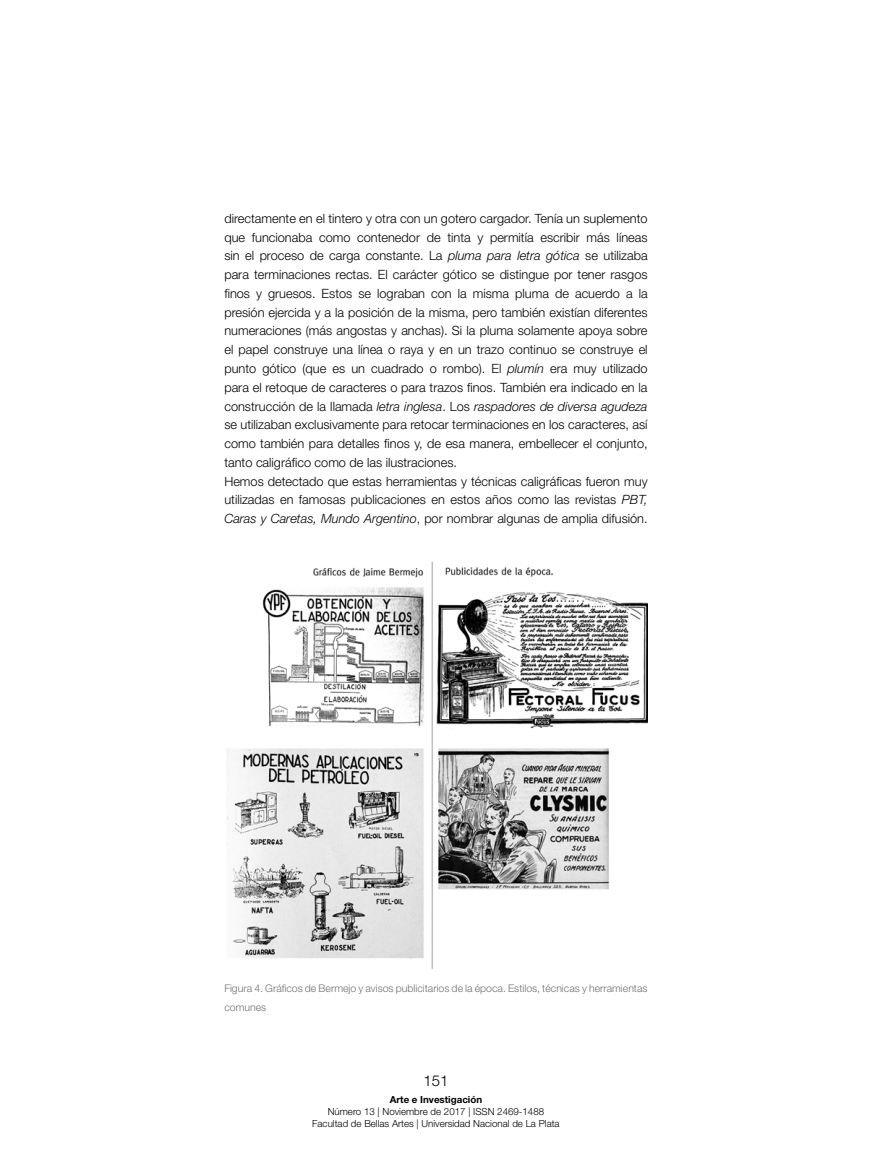
<style>
.page{position:relative;width:872px;height:1170px;background:#fff}
.page>*{position:absolute;margin:0;border:0;box-sizing:border-box;transform-origin:0 0}
.t1{font:300 15px "Helvetica Neue LT Std";color:#000}
.t2{font:300 12.75px/18.8px "Helvetica Neue LT Std";color:#000}
.t3{font:300 10.5px/18.8px "Helvetica Neue LT Std";color:#707172}
.t4{font:300 9.75px/11.7px "Helvetica Neue LT Std";color:#000;text-align:center}
.t5{font:700 9.75px "Helvetica Neue LT Std";color:#000}
.s1{font-style:italic}
</style>
<div class="page">
<img style="left:226px;top:561px;width:421px;height:408px">
<p class="t2" style="left:224px;top:209px;width:425px">directamente en el tintero y otra con un gotero cargador. Tenía un suplemento que funcionaba como contenedor de tinta y permitía escribir más líneas sin el proceso de carga constante. La <span class="s1">pluma para letra gótica</span> se utilizaba para terminaciones rectas. El carácter gótico se distingue por tener rasgos finos y gruesos. Estos se lograban con la misma pluma de acuerdo a la presión ejercida y a la posición de la misma, pero también existían diferentes numeraciones (más angostas y anchas). Si la pluma solamente apoya sobre el papel construye una línea o raya y en un trazo continuo se construye el punto gótico (que es un cuadrado o rombo). El <span class="s1">plumín</span> era muy utilizado para el retoque de caracteres o para trazos finos. También era indicado en la construcción de la llamada <span class="s1">letra inglesa</span>. Los <span class="s1">raspadores de diversa agudeza </span>se utilizaban exclusivamente para retocar terminaciones en los caracteres, así como también para detalles finos y, de esa manera, embellecer el conjunto, tanto caligráfico como de las ilustraciones.<br>Hemos detectado que estas herramientas y técnicas caligráficas fueron muy utilizadas en famosas publicaciones en estos años como las revistas <span class="s1">PBT, Caras y Caretas, Mundo Argentino</span>, por nombrar algunas de amplia difusión.</p>
<p class="t3" style="left:224px;top:978px;width:425px">Figura 4. Gráficos de Bermejo y avisos publicitarios de la época. Estilos, técnicas y herramientas comunes</p>
<p class="t1" style="left:423px;top:1071px;width:27px">151</p>
<p class="t5" style="left:390px;top:1093px;width:94px">Arte e Investigación</p>
<p class="t4" style="left:312px;top:1105px;width:249px">Número 13 | Noviembre de 2017 | ISSN 2469-1488<br>Facultad de Bellas Artes | Universidad Nacional de La Plata</p>
</div>
